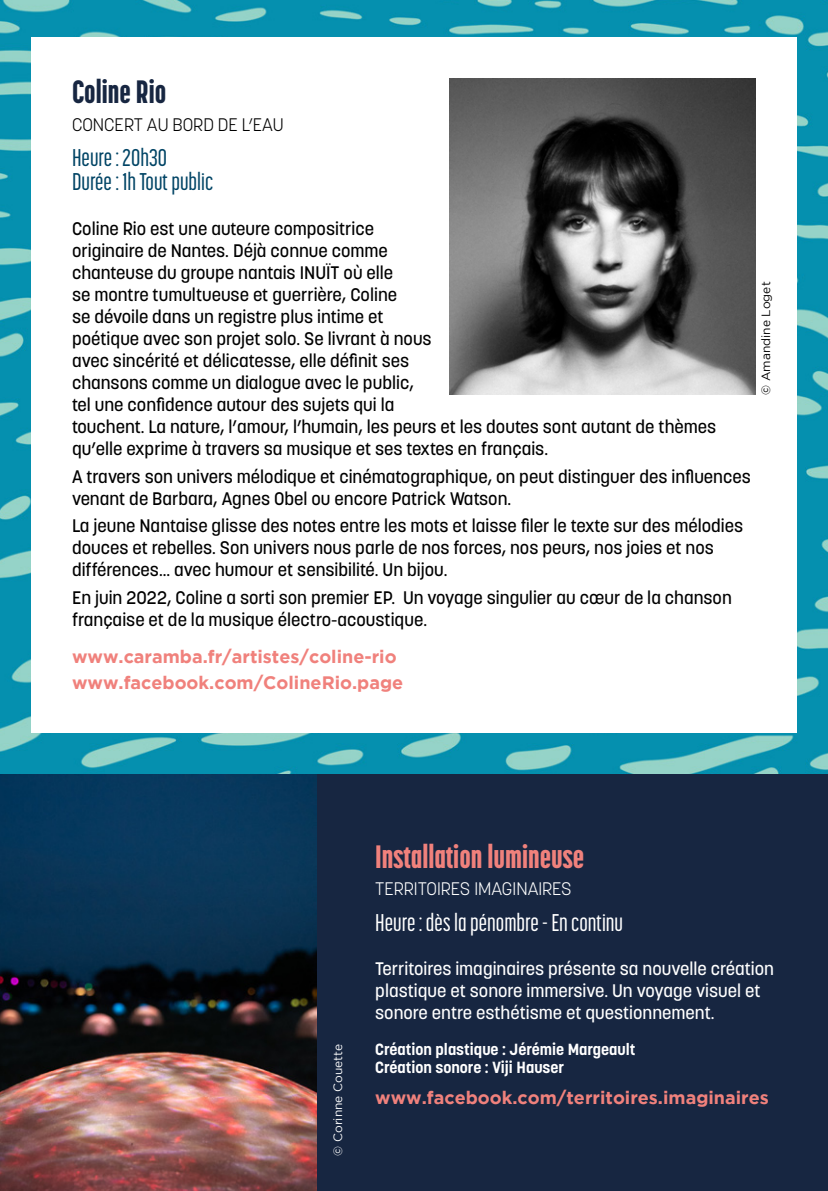
<style>
.page{position:relative;width:828px;height:1191px;background:#fff}
.page>*{position:absolute;margin:0;border:0;box-sizing:border-box;transform-origin:0 0}
.t1{font:800 32px "Korolev Compressed";color:#f0817c}
.t2{font:800 32px "Korolev Compressed";color:#172641}
.t3{font:500 24px "Korolev Compressed";color:#fff}
.t4{font:500 24px/24px "Korolev Compressed";color:#004465}
.t5{font:500 18px/22px "Korolev";color:#000}
.t6{font:500 18px/22px "Korolev";color:#fff}
.t7{font:700 18px/25.6px "Gotham";color:#f0817c}
.t8{font:300 18px "Korolev";color:#fff}
.t9{font:300 18px "Korolev";color:#000}
.t10{font:700 16px/18px "Korolev";color:#fff}
.t11{font:12px "Gotham";color:#fff}
.t12{font:12px "Gotham";color:#000}
</style>
<div class="page">
<img style="left:0;top:0;width:828px;height:774px">
<div style="left:0;top:774px;width:828px;height:417px;background:#172641"></div>
<img style="left:0;top:774px;width:316px;height:417px">
<div style="left:31px;top:37px;width:766px;height:695px;background:#fff"></div>
<img style="left:449px;top:79px;width:306px;height:316px">
<h1 class="t2" style="left:72px;top:73px;width:96px">Coline Rio</h1>
<p class="t9" style="left:72px;top:113px;width:213px">CONCERT AU BORD DE L’EAU</p>
<h2 class="t4" style="left:72px;top:146px;width:143px">Heure : 20h30<br>Durée : 1h Tout public</h2>
<p class="t5" style="left:72px;top:218px;width:645px">Coline Rio est une auteure compositrice<br>originaire de Nantes. Déjà connue comme<br>chanteuse du groupe nantais INUÏT où elle<br>se montre tumultueuse et guerrière, Coline<br>se dévoile dans un registre plus intime et<br>poétique avec son projet solo. Se livrant à nous<br>avec sincérité et délicatesse, elle définit ses<br>chansons comme un dialogue avec le public,<br>tel une confidence autour des sujets qui la<br>touchent. La nature, l’amour, l’humain, les peurs et les doutes sont autant de thèmes qu’elle exprime à travers sa musique et ses textes en français.</p>
<p class="t5" style="left:72px;top:465px;width:680px">A travers son univers mélodique et cinématographique, on peut distinguer des influences venant de Barbara, Agnes Obel ou encore Patrick Watson.</p>
<p class="t5" style="left:72px;top:515px;width:672px">La jeune Nantaise glisse des notes entre les mots et laisse filer le texte sur des mélodies douces et rebelles. Son univers nous parle de nos forces, nos peurs, nos joies et nos différences... avec humour et sensibilité. Un bijou.</p>
<p class="t5" style="left:72px;top:586px;width:661px">En juin 2022, Coline a sorti son premier EP. Un voyage singulier au cœur de la chanson française et de la musique électro-acoustique.</p>
<p class="t7" style="left:72px;top:645px;width:333px">www.caramba.fr/artistes/coline-rio www.facebook.com/ColineRio.page</p>
<p class="t12" style="left:761px;top:395px;width:115px;rotate:-90deg">© Amandine Loget</p>
<p class="t11" style="left:333px;top:1155px;width:113px;rotate:-90deg">© Corinne Couette</p>
<h1 class="t1" style="left:375px;top:837px;width:210px">Installation lumineuse</h1>
<p class="t8" style="left:375px;top:877px;width:198px">TERRITOIRES IMAGINAIRES</p>
<h2 class="t3" style="left:375px;top:909px;width:249px">Heure : dès la pénombre - En continu</h2>
<p class="t6" style="left:375px;top:958px;width:400px">Territoires imaginaires présente sa nouvelle création plastique et sonore immersive. Un voyage visuel et sonore entre esthétisme et questionnement.</p>
<p class="t10" style="left:375px;top:1039px;width:262px">Création plastique : Jérémie Margeault<br>Création sonore : Viji Hauser</p>
<p class="t7" style="left:375px;top:1086px;width:395px">www.facebook.com/territoires.imaginaires</p>
</div>
